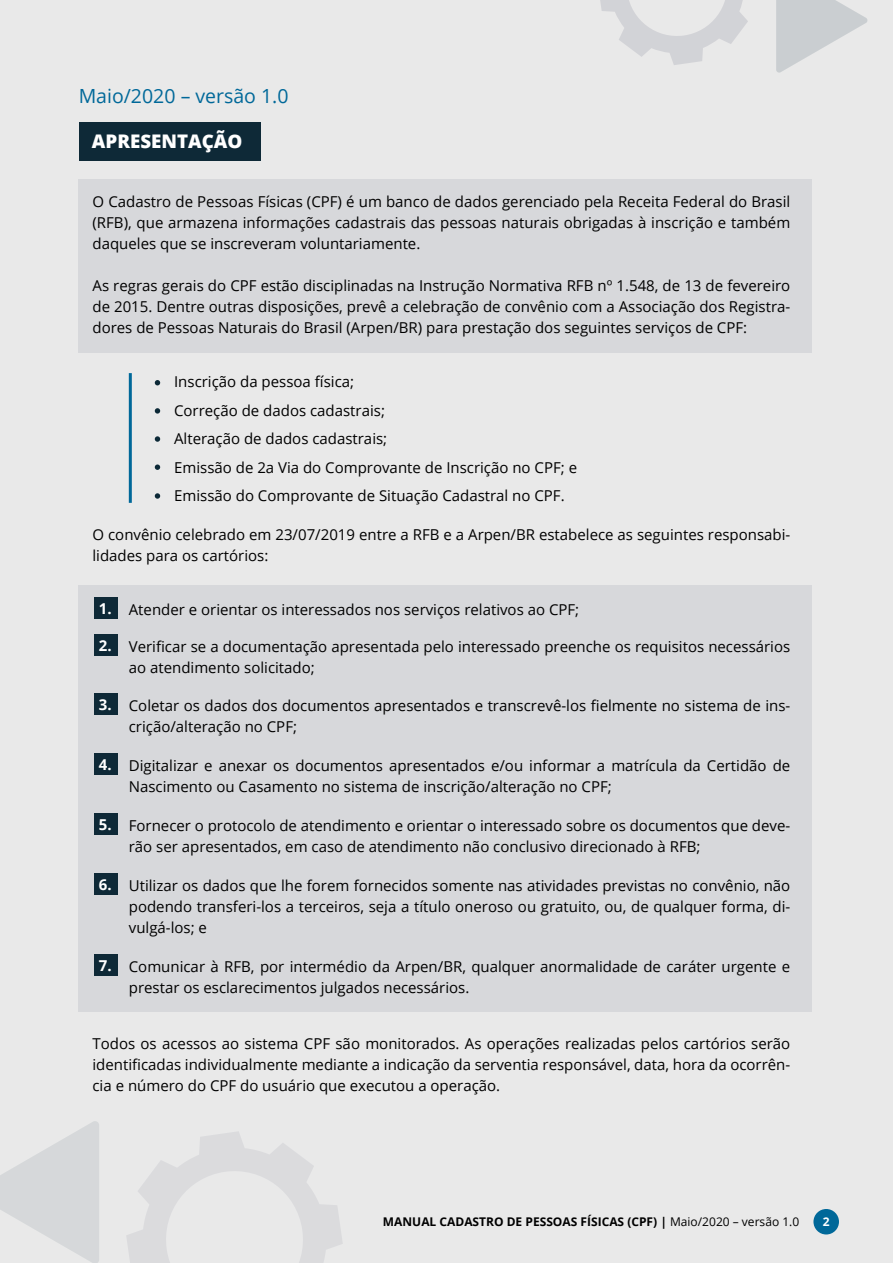
<style>
.page{position:relative;width:893px;height:1263px;background:#e9e9e9}
.page>*{position:absolute;margin:0;border:0;box-sizing:border-box;transform-origin:0 0}
.t1{font:19.5px "Open Sans";color:#006899}
.t2{font:800 18.75px "Open Sans";color:#fff}
.t3{font:15px/21px "Open Sans";color:#000}
.t4{font:700 15px "Open Sans";color:#fff}
.t5{font:700 12px "Open Sans";color:#000}
.t6{font:700 12px "Open Sans";color:#fff}
.s1{font-weight:400}
</style>
<div class="page">
<div style="left:813px;top:1209px;width:26px;height:25px;background:#006899;border-radius:50%"></div>
<svg style="left:600px;top:0;width:148px;height:65px"></svg>
<svg style="left:776px;top:0;width:92px;height:73px"></svg>
<svg style="left:127px;top:1132px;width:216px;height:131px"></svg>
<svg style="left:0;top:1121px;width:99px;height:142px"></svg>
<div style="left:79px;top:180px;width:733px;height:173px;background:#d7d8db"></div>
<div style="left:79px;top:122px;width:181px;height:39px;background:#0e2937"></div>
<hr style="left:129px;top:373px;width:3px;height:130px;background:#006899">
<svg style="left:155px;top:493px;width:5px;height:6px"></svg>
<svg style="left:155px;top:464px;width:5px;height:6px"></svg>
<svg style="left:155px;top:408px;width:5px;height:6px"></svg>
<svg style="left:155px;top:436px;width:5px;height:6px"></svg>
<svg style="left:155px;top:380px;width:5px;height:5px"></svg>
<div style="left:79px;top:585px;width:733px;height:427px;background:#d7d8db"></div>
<div style="left:94px;top:597px;width:23px;height:21px;background:#0e2937"></div>
<div style="left:94px;top:634px;width:23px;height:22px;background:#0e2937"></div>
<div style="left:94px;top:693px;width:23px;height:21px;background:#0e2937"></div>
<div style="left:94px;top:753px;width:23px;height:21px;background:#0e2937"></div>
<div style="left:94px;top:813px;width:23px;height:21px;background:#0e2937"></div>
<div style="left:94px;top:873px;width:23px;height:21px;background:#0e2937"></div>
<div style="left:94px;top:954px;width:23px;height:22px;background:#0e2937"></div>
<h1 class="t1" style="left:79px;top:83px;width:211px">Maio/2020 – versão 1.0</h1>
<p class="t2" style="left:92px;top:127px;width:152px">APRESENTAÇÃO</p>
<p class="t3" style="left:93px;top:191px;width:699px;text-align:justify">O Cadastro de Pessoas Físicas (CPF) é um banco de dados gerenciado pela Receita Federal do Brasil (RFB), que armazena informações cadastrais das pessoas naturais obrigadas à inscrição e também daqueles que se inscreveram voluntariamente.</p>
<p class="t3" style="left:93px;top:275px;width:699px;text-align:justify">As regras gerais do CPF estão disciplinadas na Instrução Normativa RFB nº 1.548, de 13 de fevereiro de 2015. Dentre outras disposições, prevê a celebração de convênio com a Associação dos Registra&shy;dores de Pessoas Naturais do Brasil (Arpen/BR) para prestação dos seguintes serviços de CPF:</p>
<p class="t3" style="left:174px;top:367px;width:404px;line-height:28.5px">Inscrição da pessoa física;<br>Correção de dados cadastrais;<br>Alteração de dados cadastrais;<br>Emissão de 2a Via do Comprovante de Inscrição no CPF; e Emissão do Comprovante de Situação Cadastral no CPF.</p>
<p class="t3" style="left:93px;top:523px;width:699px">O convênio celebrado em 23/07/2019 entre a RFB e a Arpen/BR estabelece as seguintes responsabi&shy;lidades para os cartórios:</p>
<p class="t4" style="left:99px;top:597px;width:14px">1.</p>
<p class="t4" style="left:99px;top:635px;width:14px">2.</p>
<p class="t4" style="left:99px;top:694px;width:14px">3.</p>
<p class="t4" style="left:99px;top:754px;width:14px">4.</p>
<p class="t4" style="left:99px;top:814px;width:14px">5.</p>
<p class="t4" style="left:99px;top:874px;width:14px">6.</p>
<p class="t4" style="left:99px;top:955px;width:14px">7.</p>
<p class="t3" style="left:129px;top:598px;width:452px">Atender e orientar os interessados nos serviços relativos ao CPF;</p>
<p class="t3" style="left:129px;top:636px;width:663px">Verificar se a documentação apresentada pelo interessado preenche os requisitos necessários ao atendimento solicitado;</p>
<p class="t3" style="left:129px;top:695px;width:663px">Coletar os dados dos documentos apresentados e transcrevê-los fielmente no sistema de ins&shy;crição/alteração no CPF;</p>
<p class="t3" style="left:129px;top:755px;width:663px">Digitalizar e anexar os documentos apresentados e/ou informar a matrícula da Certidão de<br>Nascimento ou Casamento no sistema de inscrição/alteração no CPF;</p>
<p class="t3" style="left:129px;top:815px;width:663px">Fornecer o protocolo de atendimento e orientar o interessado sobre os documentos que deve&shy;rão ser apresentados, em caso de atendimento não conclusivo direcionado à RFB;</p>
<p class="t3" style="left:129px;top:874px;width:663px;text-align:justify">Utilizar os dados que lhe forem fornecidos somente nas atividades previstas no convênio, não podendo transferi-los a terceiros, seja a título oneroso ou gratuito, ou, de qualquer forma, di&shy;vulgá-los; e</p>
<p class="t3" style="left:129px;top:956px;width:663px">Comunicar à RFB, por intermédio da Arpen/BR, qualquer anormalidade de caráter urgente e prestar os esclarecimentos julgados necessários.</p>
<p class="t3" style="left:93px;top:1033px;width:699px;text-align:justify">Todos os acessos ao sistema CPF são monitorados. As operações realizadas pelos cartórios serão identificadas individualmente mediante a indicação da serventia responsável, data, hora da ocorrên&shy;cia e número do CPF do usuário que executou a operação.</p>
<p class="t5" style="left:383px;top:1213px;width:418px">MANUAL CADASTRO DE PESSOAS FÍSICAS (CPF) | <span class="s1">Maio/2020 – versão 1.0</span></p>
<p class="t6" style="left:823px;top:1213px;width:8px">2</p>
</div>
